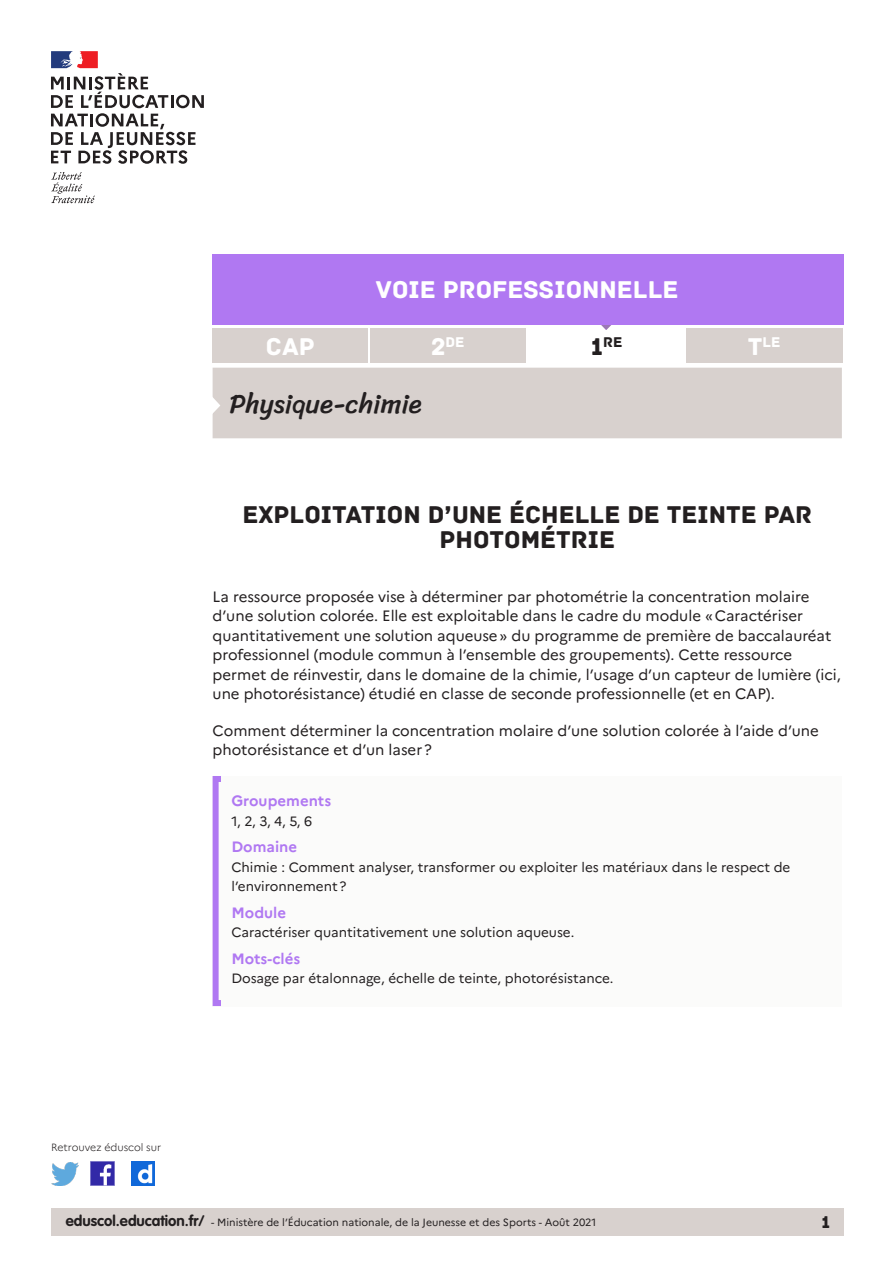
<style>
.page{position:relative;width:893px;height:1263px;background:#fff}
.page>*{position:absolute;margin:0;border:0;box-sizing:border-box;transform-origin:0 0}
.t1{font:27px "Sriracha";color:#231f20}
._01_titre_doc{font:25.5px/25.2px "Archive";color:#231f20;text-align:center}
.t2{font:25.5px "Archive";color:#fff}
.t3{font:18px "Archive";color:#231f20}
.Texte_courant{font:15px/19.5px "Marianne";color:#231f20}
._08_Titre_encadré{font:700 15px "Marianne";color:#b078f2}
.t4{font:14.85px "Archive";color:#fff}
.t5{font:14.85px "Archive";color:#231f20}
._08_txt_encadré{font:13.5px/19.5px "Marianne";color:#231f20}
.t6{font:10.5px "Marianne";color:#231f20}
.t7{font:300 10.5px "Marianne";color:#231f20}
.s1{font-size:25.5px}
.s2{font-family:"VAG Rounded Std";font-weight:700;font-size:15px}
</style>
<div class="page">
<div style="left:51px;top:1209px;width:792px;height:27px;background:#d8d1ce"></div>
<img style="left:91px;top:1162px;width:23px;height:23px">
<img style="left:51px;top:1163px;width:28px;height:22px">
<img style="left:132px;top:1162px;width:22px;height:23px">
<svg style="left:601px;top:325px;width:10px;height:5px"></svg>
<div style="left:213px;top:254px;width:630px;height:71px;background:#b078f2"></div>
<div style="left:212px;top:368px;width:630px;height:70px;background:#d8d1ce"></div>
<svg style="left:51px;top:172px;width:44px;height:31px"></svg>
<svg style="left:51px;top:51px;width:153px;height:113px"></svg>
<div style="left:370px;top:328px;width:156px;height:34px;background:#d8d1ce"></div>
<div style="left:687px;top:328px;width:156px;height:34px;background:#d8d1ce"></div>
<div style="left:213px;top:328px;width:155px;height:34px;background:#d8d1ce"></div>
<div style="left:213px;top:776px;width:629px;height:230px;background:#fbfbfa"></div>
<h2 class="t2" style="left:266px;top:332px;width:50px">CAP</h2>
<h2 class="t2" style="left:376px;top:275px;width:304px">VOIE PROFESSIONNELLE</h2>
<p class="t4" style="left:431px;top:333px;width:35px"><span class="s1">2</span>DE</p>
<p class="t5" style="left:591px;top:333px;width:33px"><span class="s1">1</span>RE</p>
<p class="t4" style="left:748px;top:333px;width:34px"><span class="s1">T</span>LE</p>
<h1 class="t1" style="left:229px;top:388px;width:194px">Physique-chimie</h1>
<p class="_01_titre_doc" style="left:243px;top:502px;width:571px">EXPLOITATION D’UNE ÉCHELLE DE TEINTE PAR<br>PHOTOMÉTRIE</p>
<p class="Texte_courant" style="left:213px;top:587px;width:630px">La ressource proposée vise à déterminer par photométrie la concentration molaire d’une solution colorée. Elle est exploitable dans le cadre du module «Caractériser quantitativement une solution aqueuse» du programme de première de baccalauréat professionnel (module commun à l’ensemble des groupements). Cette ressource permet de réinvestir, dans le domaine de la chimie, l’usage d’un capteur de lumière (ici, une photorésistance) étudié en classe de seconde professionnelle (et en CAP).</p>
<p class="Texte_courant" style="left:213px;top:721px;width:608px">Comment déterminer la concentration molaire d’une solution colorée à l’aide d’une photorésistance et d’un laser?</p>
<p class="_08_Titre_encadré" style="left:231px;top:791px;width:101px">Groupements</p>
<p class="_08_txt_encadré" style="left:231px;top:811px;width:82px">1, 2, 3, 4, 5, 6</p>
<p class="_08_Titre_encadré" style="left:231px;top:837px;width:67px">Domaine</p>
<p class="_08_txt_encadré" style="left:231px;top:857px;width:561px">Chimie : Comment analyser, transformer ou exploiter les matériaux dans le respect de l’environnement?</p>
<p class="_08_Titre_encadré" style="left:231px;top:903px;width:56px">Module</p>
<p class="_08_txt_encadré" style="left:231px;top:922px;width:344px">Caractériser quantitativement une solution aqueuse.</p>
<p class="_08_Titre_encadré" style="left:231px;top:949px;width:70px">Mots-clés</p>
<p class="_08_txt_encadré" style="left:231px;top:968px;width:384px">Dosage par étalonnage, échelle de teinte, photorésistance.</p>
<p class="t7" style="left:51px;top:1141px;width:112px">Retrouvez éduscol sur</p>
<p class="t6" style="left:66px;top:1216px;width:532px"><span class="s2">eduscol.education.fr/</span> - Ministère de l’Éducation nationale, de la Jeunesse et des Sports - Août 2021</p>
<p class="t3" style="left:821px;top:1211px;width:10px">1</p>
</div>
